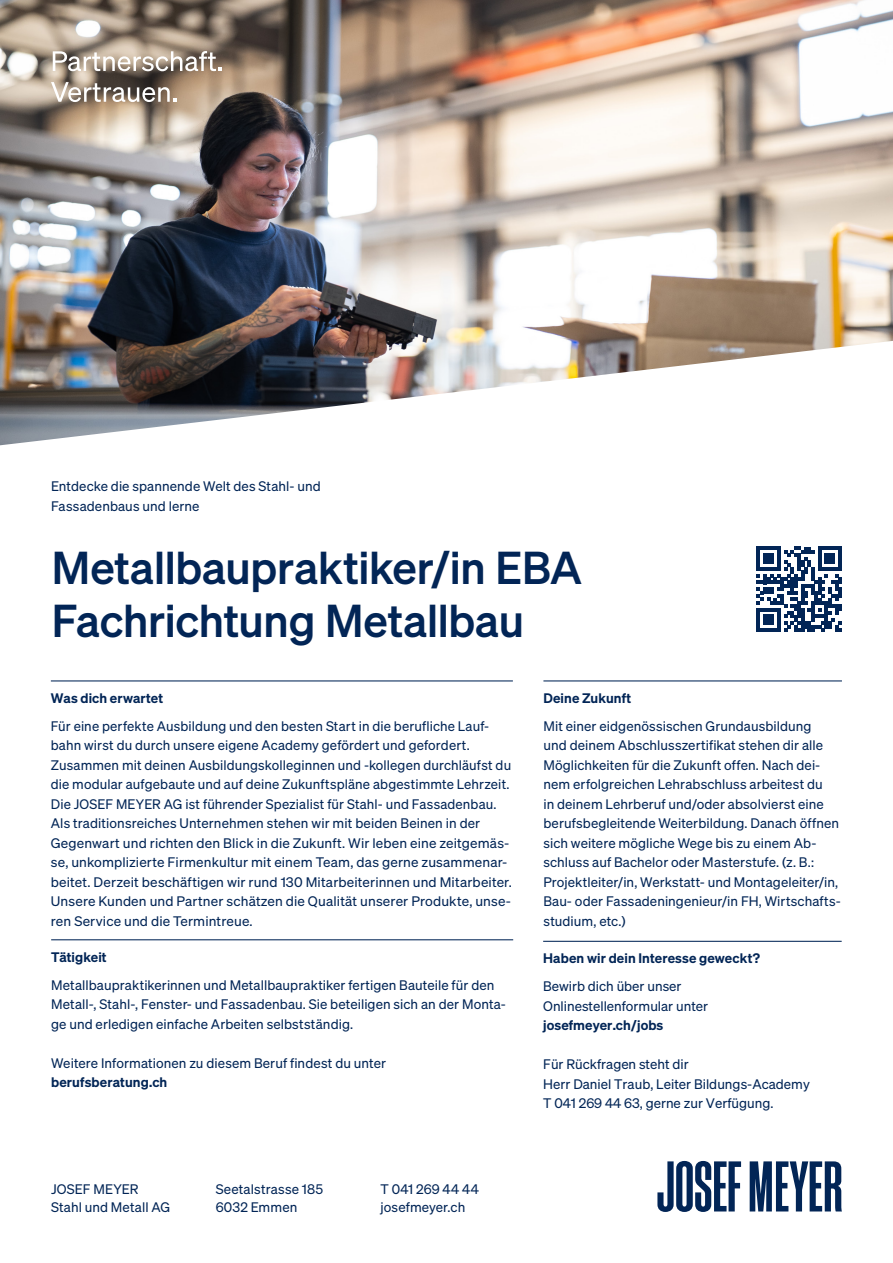
<style>
.page{position:relative;width:893px;height:1263px;background:#fff}
.page>*{position:absolute;margin:0;border:0;box-sizing:border-box;transform-origin:0 0}
.Jobtitel{font:45px/52.5px "Sohne Kraftig";letter-spacing:-.005em;color:#022556}
.Lauftext{font:13.5px/19.5px "Sohne Buch";letter-spacing:.01em;color:#022556}
.Spitztitel{font:600 13.5px "Sohne";letter-spacing:.01em;color:#022556}
.Lauftext-2{font:600 13.5px "Sohne";letter-spacing:.01em;color:#022556}
.s1{font-family:"Sohne";font-weight:600}
</style>
<div class="page">
<img style="left:0;top:0;width:893px;height:445px">
<hr style="left:51px;top:939px;width:462px;height:1px;background:#022556">
<hr style="left:543px;top:680px;width:299px;height:1px;background:#022556">
<hr style="left:51px;top:680px;width:462px;height:1px;background:#022556">
<hr style="left:543px;top:941px;width:299px;height:1px;background:#022556">
<svg style="left:757px;top:547px;width:85px;height:85px"></svg>
<svg style="left:53px;top:51px;width:169px;height:20px"></svg>
<svg style="left:51px;top:82px;width:125px;height:20px"></svg>
<svg style="left:750px;top:1161px;width:92px;height:50px"></svg>
<svg style="left:657px;top:1161px;width:84px;height:51px"></svg>
<p class="Lauftext" style="left:51px;top:476px;width:271px">Entdecke die spannende Welt des Stahl- und</p>
<p class="Lauftext" style="left:51px;top:496px;width:150px">Fassadenbaus und lerne</p>
<p class="Jobtitel" style="left:52px;top:540px;width:532px">Metallbaupraktiker/in EBA<br>Fachrichtung Metallbau</p>
<p class="Spitztitel" style="left:51px;top:689px;width:114px">Was dich erwartet</p>
<p class="Lauftext" style="left:51px;top:716px;width:440px">Für eine perfekte Ausbildung und den besten Start in die berufliche Lauf&shy;bahn wirst du durch unsere eigene Academy gefördert und gefordert.</p>
<p class="Lauftext" style="left:51px;top:755px;width:462px">Zusammen mit deinen Ausbildungskolleginnen und -kollegen durchläufst du die modular aufgebaute und auf deine Zukunftspläne abgestimmte Lehrzeit.</p>
<p class="Lauftext" style="left:51px;top:794px;width:447px">Die JOSEF MEYER AG ist führender Spezialist für Stahl- und Fassadenbau.</p>
<p class="Lauftext" style="left:51px;top:813px;width:462px">Als traditionsreiches Unternehmen stehen wir mit beiden Beinen in der Gegenwart und richten den Blick in die Zukunft. Wir leben eine zeitgemäs&shy;se, unkomplizierte Firmenkultur mit einem Team, das gerne zusammenar&shy;beitet. Derzeit beschäftigen wir rund 130 Mitarbeiterinnen und Mitarbeiter.</p>
<p class="Lauftext" style="left:51px;top:891px;width:462px">Unsere Kunden und Partner schätzen die Qualität unserer Produkte, unse&shy;ren Service und die Termintreue.</p>
<p class="Spitztitel" style="left:51px;top:948px;width:57px">Tätigkeit</p>
<p class="Lauftext" style="left:51px;top:975px;width:456px">Metallbaupraktikerinnen und Metallbaupraktiker fertigen Bauteile für den<br>Metall-, Stahl-, Fenster- und Fassadenbau. Sie beteiligen sich an der Monta&shy;ge und erledigen einfache Arbeiten selbstständig.</p>
<p class="Lauftext" style="left:51px;top:1053px;width:336px">Weitere Informationen zu diesem Beruf findest du unter</p>
<p class="Lauftext-2" style="left:51px;top:1074px;width:118px">berufsberatung.ch</p>
<p class="Lauftext" style="left:51px;top:1180px;width:121px;line-height:18px">JOSEF MEYER<br>Stahl und Metall AG</p>
<p class="Lauftext" style="left:381px;top:1180px;width:100px;line-height:18px">T 041 269 44 44 josefmeyer.ch</p>
<p class="Lauftext" style="left:216px;top:1180px;width:109px;line-height:18px">Seetalstrasse 185<br>6032 Emmen</p>
<p class="Spitztitel" style="left:543px;top:689px;width:89px">Deine Zukunft</p>
<p class="Lauftext" style="left:543px;top:716px;width:299px">Mit einer eidgenössischen Grundausbildung<br>und deinem Abschlusszertifikat stehen dir alle Möglichkeiten für die Zukunft offen. Nach dei&shy;nem erfolgreichen Lehrabschluss arbeitest du<br>in deinem Lehrberuf und/oder absolvierst eine berufsbegleitende Weiterbildung. Danach öffnen sich weitere mögliche Wege bis zu einem Ab&shy;schluss auf Bachelor oder Masterstufe. (z. B.:<br>Projektleiter/in, Werkstatt- und Montageleiter/in, Bau- oder Fassadeningenieur/in FH, Wirtschafts&shy;studium, etc.)</p>
<p class="Spitztitel" style="left:543px;top:950px;width:218px">Haben wir dein Interesse geweckt?</p>
<p class="Lauftext" style="left:543px;top:976px;width:167px">Bewirb dich über unser<br>Onlinestellenformular unter <span class="s1">josefmeyer.ch/jobs</span></p>
<p class="Lauftext" style="left:543px;top:1054px;width:268px">Für Rückfragen steht dir<br>Herr Daniel Traub, Leiter Bildungs-Academy<br>T 041 269 44 63, gerne zur Verfügung.</p>
</div>
